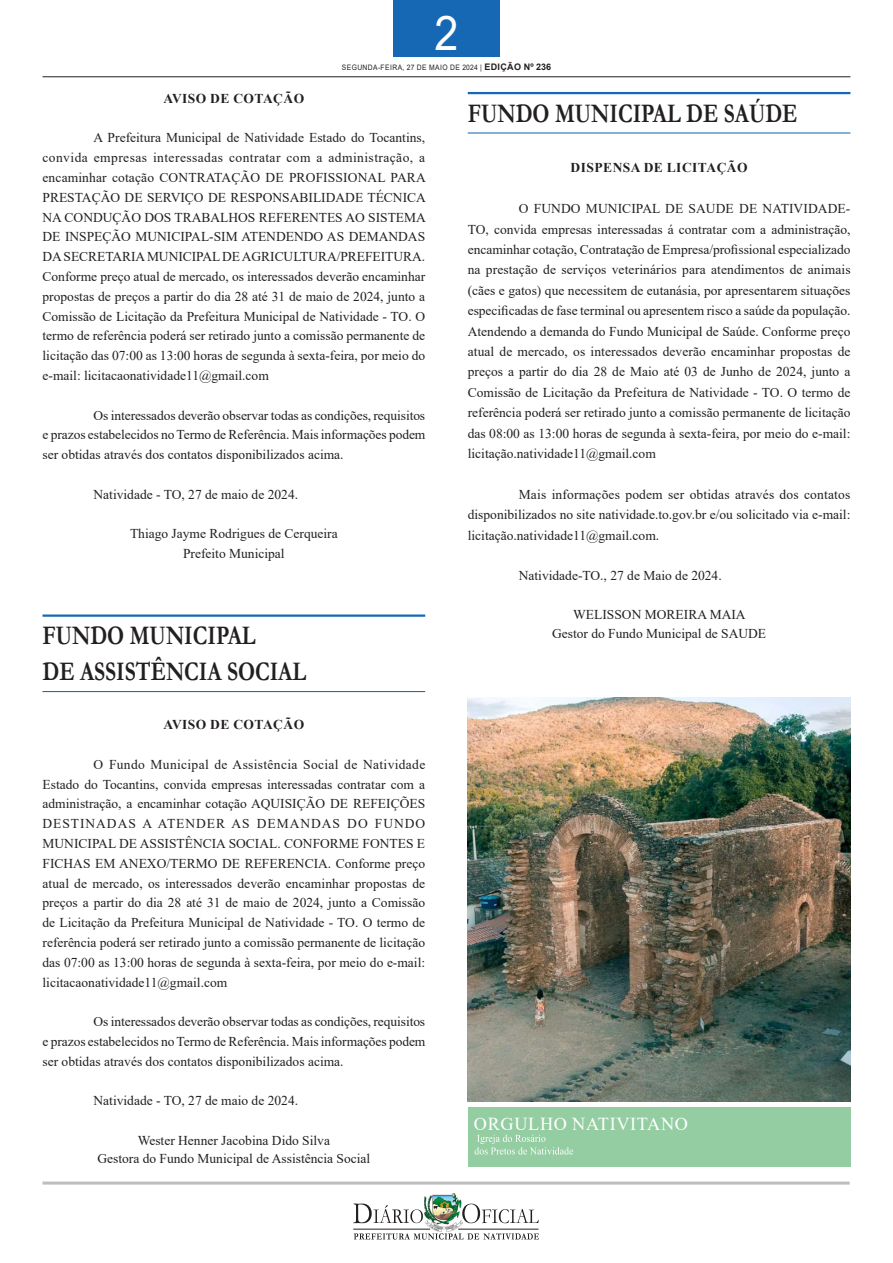
<style>
.page{position:relative;width:893px;height:1263px;background:#fff}
.page>*{position:absolute;margin:0;border:0;box-sizing:border-box;transform-origin:0 0}
.t1{font:47.85px "Arial";color:#fff;scale:.9 1}
.ChancelaOrgaos{font:700 27px/36px "Garamond";color:#231f20;scale:.8 1}
.TEXTO{font:18.3px "Times New Roman";letter-spacing:.035em;color:#fff}
.TEXTO-2{font:13.5px/19.8px "Times New Roman";color:#231f20;text-align:justify}
.ASSINATURA{font:13.5px "Times New Roman";color:#231f20}
.TITULO{font:700 13.5px "Times New Roman";letter-spacing:.035em;color:#231f20}
.t2{font:7.5px "Arial";letter-spacing:.065em;color:#231f20;scale:.9 1}
.s1{font-weight:700;font-size:9px}
</style>
<div class="page">
<div style="left:393px;top:0;width:107px;height:56px;background:#1768b4"></div>
<hr style="left:43px;top:1181px;width:807px;height:3px;background:#bcbdc0">
<hr style="left:43px;top:77px;width:807px;height:1px;background:#231f20">
<img style="left:424px;top:1193px;width:38px;height:38px">
<hr style="left:353px;top:1229px;width:77px;height:1px;background:#231f20">
<hr style="left:458px;top:1229px;width:80px;height:1px;background:#231f20">
<svg style="left:354px;top:1233px;width:185px;height:6px"></svg>
<svg style="left:353px;top:1203px;width:70px;height:20px"></svg>
<svg style="left:462px;top:1204px;width:77px;height:19px"></svg>
<hr style="left:43px;top:614px;width:382px;height:3px;background:#1768b4">
<hr style="left:43px;top:691px;width:382px;height:1px;background:#1768b4">
<hr style="left:468px;top:92px;width:382px;height:2px;background:#1768b4">
<hr style="left:468px;top:132px;width:382px;height:2px;background:#1768b4">
<img style="left:468px;top:698px;width:382px;height:403px">
<div style="left:468px;top:1107px;width:382px;height:59px;background:#94cda1"></div>
<svg style="left:475px;top:1134px;width:98px;height:20px"></svg>
<h1 class="t1" style="left:434px;top:0;width:28px">2</h1>
<p class="t2" style="left:342px;top:62px;width:234px">SEGUNDA-FEIRA, 27 DE MAIO DE 2024 | <span class="s1">EDIÇÃO Nº 236</span></p>
<p class="TITULO" style="left:164px;top:88px;width:142px">AVISO DE COTAÇÃO</p>
<p class="TEXTO-2" style="left:43px;top:127px;width:385px;text-indent:51px">A Prefeitura Municipal de Natividade Estado do Tocantins, convida empresas interessadas contratar com a administração, a encaminhar cotação CONTRATAÇÃO DE PROFISSIONAL PARA PRESTAÇÃO DE SERVIÇO DE RESPONSABILIDADE TÉCNICA NA CONDUÇÃO DOS TRABALHOS REFERENTES AO SISTEMA DE INSPEÇÃO MUNICIPAL-SIM ATENDENDO AS DEMANDAS DA SECRETARIA MUNICIPAL DE AGRICULTURA/PREFEITURA.<br>Conforme preço atual de mercado, os interessados deverão encaminhar propostas de preços a partir do dia 28 até 31 de maio de 2024, junto a Comissão de Licitação da Prefeitura Municipal de Natividade - TO. O termo de referência poderá ser retirado junto a comissão permanente de licitação das 07:00 as 13:00 horas de segunda à sexta-feira, por meio do e-mail: licitacaonatividade11@gmail.com</p>
<p class="TEXTO-2" style="left:43px;top:405px;width:384px;text-indent:51px">Os interessados deverão observar todas as condições, requisitos e prazos estabelecidos no Termo de Referência. Mais informações podem ser obtidas através dos contatos disponibilizados acima.</p>
<p class="TEXTO-2" style="left:94px;top:484px;width:206px">Natividade - TO, 27 de maio de 2024.</p>
<p class="ASSINATURA" style="left:130px;top:524px;width:209px">Thiago Jayme Rodrigues de Cerqueira</p>
<p class="ASSINATURA" style="left:183px;top:544px;width:103px">Prefeito Municipal</p>
<p class="ChancelaOrgaos" style="left:43px;top:618px;width:331px">FUNDO MUNICIPAL<br>DE ASSISTÊNCIA SOCIAL</p>
<p class="TITULO" style="left:164px;top:715px;width:142px">AVISO DE COTAÇÃO</p>
<p class="TEXTO-2" style="left:43px;top:754px;width:384px;text-indent:51px">O Fundo Municipal de Assistência Social de Natividade Estado do Tocantins, convida empresas interessadas contratar com a administração, a encaminhar cotação AQUISIÇÃO DE REFEIÇÕES DESTINADAS A ATENDER AS DEMANDAS DO FUNDO MUNICIPAL DE ASSISTÊNCIA SOCIAL. CONFORME FONTES E FICHAS EM ANEXO/TERMO DE REFERENCIA. Conforme preço atual de mercado, os interessados deverão encaminhar propostas de preços a partir do dia 28 até 31 de maio de 2024, junto a Comissão de Licitação da Prefeitura Municipal de Natividade - TO. O termo de referência poderá ser retirado junto a comissão permanente de licitação das 07:00 as 13:00 horas de segunda à sexta-feira, por meio do e-mail: licitacaonatividade11@gmail.com</p>
<p class="TEXTO-2" style="left:43px;top:1011px;width:384px;text-indent:51px">Os interessados deverão observar todas as condições, requisitos e prazos estabelecidos no Termo de Referência. Mais informações podem ser obtidas através dos contatos disponibilizados acima.</p>
<p class="TEXTO-2" style="left:94px;top:1090px;width:206px">Natividade - TO, 27 de maio de 2024.</p>
<p class="ASSINATURA" style="left:138px;top:1131px;width:194px">Wester Henner Jacobina Dido Silva</p>
<p class="ASSINATURA" style="left:97px;top:1149px;width:274px">Gestora do Fundo Municipal de Assistência Social</p>
<p class="ChancelaOrgaos" style="left:468px;top:95px;width:414px">FUNDO MUNICIPAL DE SAÚDE</p>
<p class="TITULO" style="left:571px;top:158px;width:179px">DISPENSA DE LICITAÇÃO</p>
<p class="TEXTO-2" style="left:468px;top:198px;width:384px;line-height:20.4px;text-indent:51px">O FUNDO MUNICIPAL DE SAUDE DE NATIVIDADE-TO, convida empresas interessadas á contratar com a administração, encaminhar cotação, Contratação de Empresa/profissional especializado na prestação de serviços veterinários para atendimentos de animais (cães e gatos) que necessitem de eutanásia, por apresentarem situações especificadas de fase terminal ou apresentem risco a saúde da população.<br>Atendendo a demanda do Fundo Municipal de Saúde. Conforme preço atual de mercado, os interessados deverão encaminhar propostas de preços a partir do dia 28 de Maio até 03 de Junho de 2024, junto a Comissão de Licitação da Prefeitura de Natividade - TO. O termo de referência poderá ser retirado junto a comissão permanente de licitação das 08:00 as 13:00 horas de segunda à sexta-feira, por meio do e-mail: licitação.natividade11@gmail.com</p>
<p class="TEXTO-2" style="left:468px;top:484px;width:384px;line-height:20.4px;text-indent:51px">Mais informações podem ser obtidas através dos contatos disponibilizados no site natividade.to.gov.br e/ou solicitado via e-mail: licitação.natividade11@gmail.com.</p>
<p class="TEXTO-2" style="left:519px;top:566px;width:204px">Natividade-TO., 27 de Maio de 2024.</p>
<p class="ASSINATURA" style="left:573px;top:605px;width:174px">WELISSON MOREIRA MAIA</p>
<p class="ASSINATURA" style="left:552px;top:624px;width:216px">Gestor do Fundo Municipal de SAUDE</p>
<p class="TEXTO" style="left:474px;top:1111px;width:216px">ORGULHO NATIVITANO</p>
</div>
